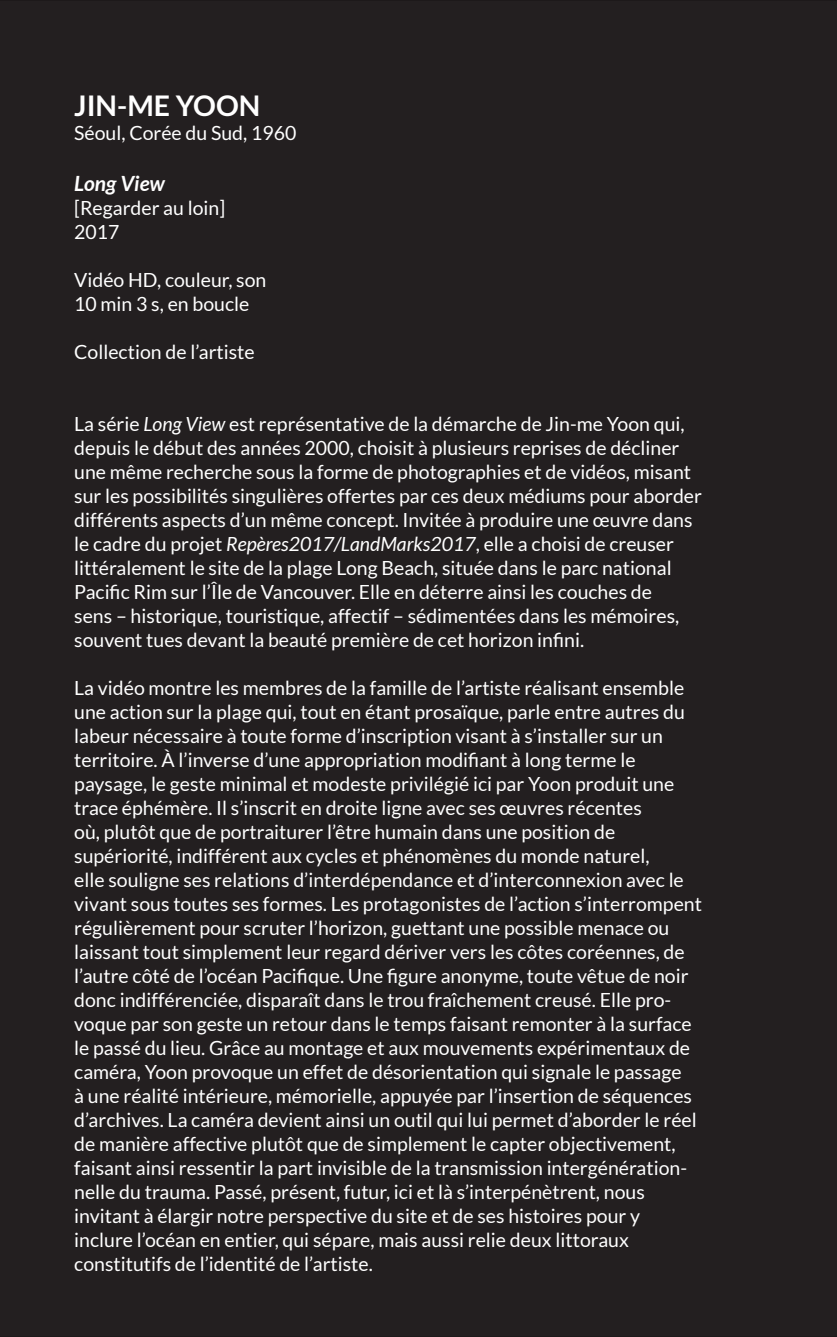
<style>
.page{position:relative;width:837px;height:1337px;background:#fff}
.page>*{position:absolute;margin:0;border:0;box-sizing:border-box;transform-origin:0 0}
.t1{font:700 28.5px "Lato";color:#fff}
.t2{font:italic 700 21px "Lato";color:#fff}
.t3{font:19.5px/24px "Lato";color:#fff}
.s1{font-style:italic}
</style>
<div class="page">
<div style="left:0;top:0;width:837px;height:1336px;background:#231f20"></div>
<h1 class="t1" style="left:74px;top:89px;width:188px">JIN-ME YOON</h1>
<p class="t3" style="left:74px;top:121px;width:224px">Séoul, Corée du Sud, 1960</p>
<p class="t2" style="left:74px;top:174px;width:92px">Long View</p>
<p class="t3" style="left:74px;top:196px;width:153px">[Regarder au loin]<br>2017</p>
<p class="t3" style="left:74px;top:268px;width:194px">Vidéo HD, couleur, son<br>10 min 3 s, en boucle</p>
<p class="t3" style="left:74px;top:340px;width:182px">Collection de l’artiste</p>
<p class="t3" style="left:74px;top:412px;width:629px">La série <span class="s1">Long View</span> est représentative de la démarche de Jin-me Yoon qui, depuis le début des années 2000, choisit à plusieurs reprises de décliner une même recherche sous la forme de photographies et de vidéos, misant sur les possibilités singulières offertes par ces deux médiums pour aborder différents aspects d’un même concept. Invitée à produire une œuvre dans le cadre du projet <span class="s1">Repères2017/LandMarks2017</span>, elle a choisi de creuser littéralement le site de la plage Long Beach, située dans le parc national Pacific Rim sur l’Île de Vancouver. Elle en déterre ainsi les couches de<br>sens – historique, touristique, affectif – sédimentées dans les mémoires, souvent tues devant la beauté première de cet horizon infini.</p>
<p class="t3" style="left:74px;top:676px;width:629px">La vidéo montre les membres de la famille de l’artiste réalisant ensemble une action sur la plage qui, tout en étant prosaïque, parle entre autres du labeur nécessaire à toute forme d’inscription visant à s’installer sur un territoire. À l’inverse d’une appropriation modifiant à long terme le paysage, le geste minimal et modeste privilégié ici par Yoon produit une trace éphémère. Il s’inscrit en droite ligne avec ses œuvres récentes<br>où, plutôt que de portraiturer l’être humain dans une position de supériorité, indifférent aux cycles et phénomènes du monde naturel,<br>elle souligne ses relations d’interdépendance et d’interconnexion avec le vivant sous toutes ses formes. Les protagonistes de l’action s’interrompent régulièrement pour scruter l’horizon, guettant une possible menace ou laissant tout simplement leur regard dériver vers les côtes coréennes, de l’autre côté de l’océan Pacifique. Une figure anonyme, toute vêtue de noir donc indifférenciée, disparaît dans le trou fraîchement creusé. Elle pro&shy;voque par son geste un retour dans le temps faisant remonter à la surface le passé du lieu. Grâce au montage et aux mouvements expérimentaux de caméra, Yoon provoque un effet de désorientation qui signale le passage<br>à une réalité intérieure, mémorielle, appuyée par l’insertion de séquences d’archives. La caméra devient ainsi un outil qui lui permet d’aborder le réel de manière affective plutôt que de simplement le capter objectivement, faisant ainsi ressentir la part invisible de la transmission intergénération&shy;nelle du trauma. Passé, présent, futur, ici et là s’interpénètrent, nous invitant à élargir notre perspective du site et de ses histoires pour y inclure l’océan en entier, qui sépare, mais aussi relie deux littoraux constitutifs de l’identité de l’artiste.</p>
</div>
